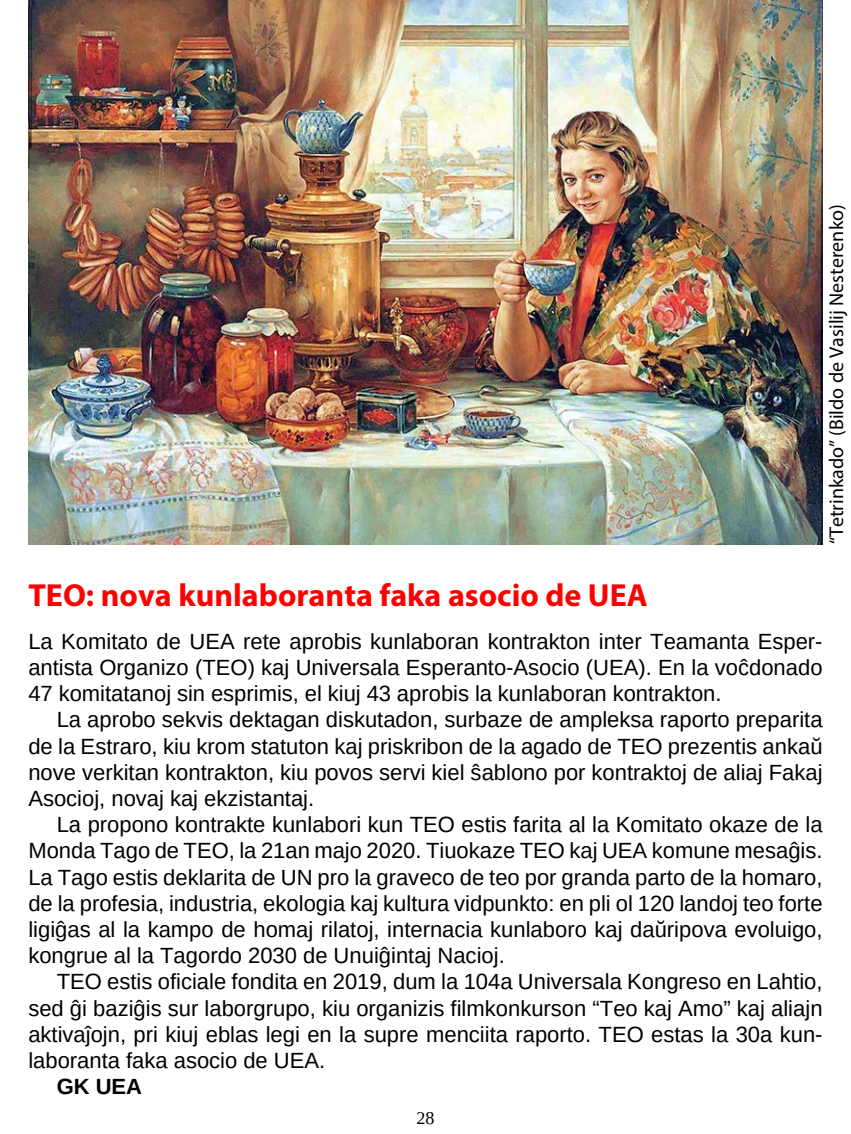
<style>
.page{position:relative;width:851px;height:1134px;background:#fff}
.page>*{position:absolute;margin:0;border:0;box-sizing:border-box;transform-origin:0 0}
.Titolo{font:700 32px "Myriad Pro";color:#f00}
.Teksto{font:22px/26.2px "Liberation Sans";color:#000;text-align:justify}
.Teksto_senindenta{font:22px/26.2px "Liberation Sans";color:#000;text-align:justify}
.Teksto-2{font:700 22px "Liberation Sans";color:#000}
.Sub-bildo{font:20px "Myriad Pro";color:#000}
.Pagnumero{font:18px "Liberation Serif";color:#000}
</style>
<div class="page">
<img style="left:28px;top:0;width:794px;height:544px">
<p class="Sub-bildo" style="left:824px;top:544px;width:341px;rotate:-90deg">“Tetrinkado” (Bildo de Vasilij Nesterenko)</p>
<p class="Titolo" style="left:28px;top:574px;width:621px">TEO: nova kunlaboranta faka asocio de UEA</p>
<p class="Teksto_senindenta" style="left:28px;top:628px;width:795px">La Komitato de UEA rete aprobis kunlaboran kontrakton inter Teamanta Esper&shy;antista Organizo (TEO) kaj Universala Esperanto-Asocio (UEA). En la voĉdonado 47 komitatanoj sin esprimis, el kiuj 43 aprobis la kunlaboran kontrakton.</p>
<p class="Teksto" style="left:28px;top:707px;width:795px;text-indent:28px">La aprobo sekvis dektagan diskutadon, surbaze de ampleksa raporto preparita de la Estraro, kiu krom statuton kaj priskribon de la agado de TEO prezentis ankaŭ nove verkitan kontrakton, kiu povos servi kiel ŝablono por kontraktoj de aliaj Fakaj Asocioj, novaj kaj ekzistantaj.</p>
<p class="Teksto" style="left:28px;top:812px;width:795px;text-indent:28px">La propono kontrakte kunlabori kun TEO estis farita al la Komitato okaze de la Monda Tago de TEO, la 21an majo 2020. Tiuokaze TEO kaj UEA komune mesaĝis.<br>La Tago estis deklarita de UN pro la graveco de teo por granda parto de la homaro, de la profesia, industria, ekologia kaj kultura vidpunkto: en pli ol 120 landoj teo forte ligiĝas al la kampo de homaj rilatoj, internacia kunlaboro kaj daŭripova evoluigo, kongrue al la Tagordo 2030 de Unuiĝintaj Nacioj.</p>
<p class="Teksto" style="left:28px;top:969px;width:795px;text-indent:28px">TEO estis oficiale fondita en 2019, dum la 104a Universala Kongreso en Lahtio, sed ĝi baziĝis sur laborgrupo, kiu organizis filmkonkurson “Teo kaj Amo” kaj aliajn aktivaĵojn, pri kiuj eblas legi en la supre menciita raporto. TEO estas la 30a kun&shy;laboranta faka asocio de UEA.</p>
<p class="Teksto-2" style="left:57px;top:1071px;width:87px">GK UEA</p>
<p class="Pagnumero" style="left:416px;top:1106px;width:19px">28</p>
</div>
